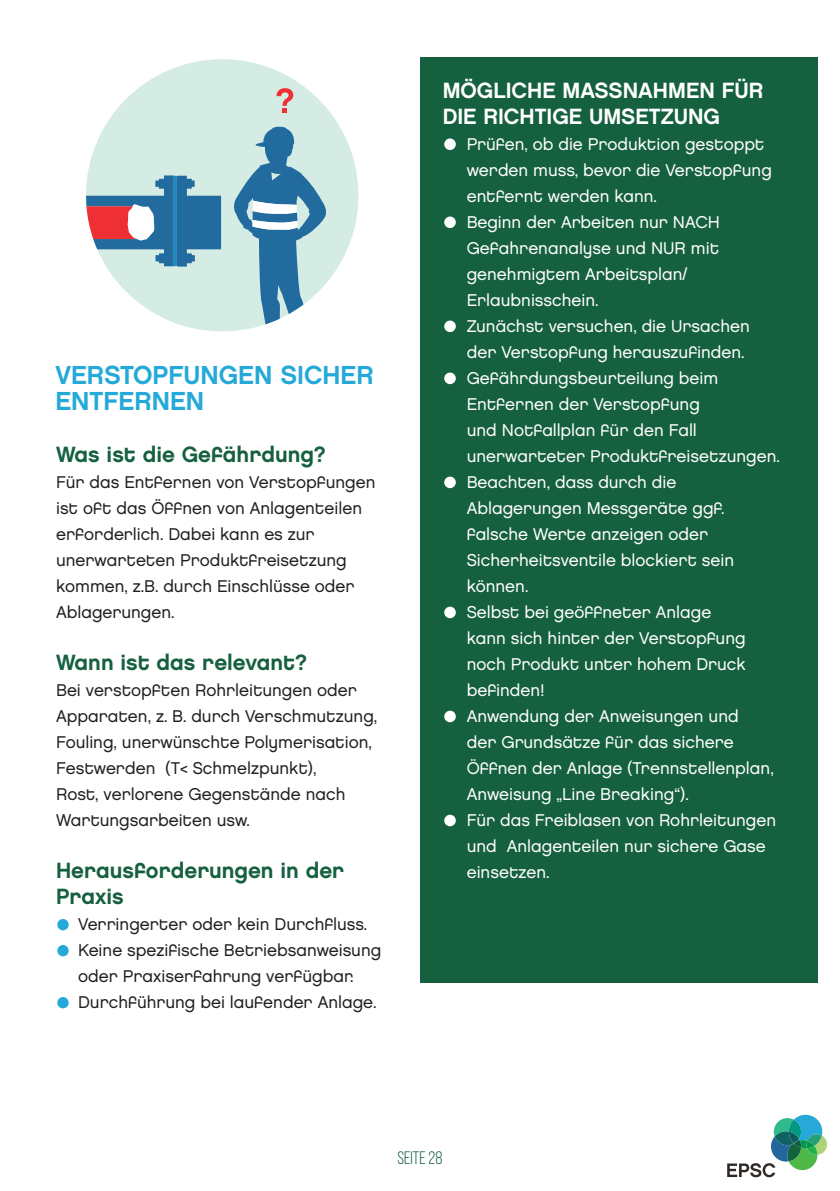
<style>
.page{position:relative;width:840px;height:1191px;background:#fff}
.page>*{position:absolute;margin:0;border:0;box-sizing:border-box;transform-origin:0 0}
.t1{font:26px/26px "Chalet New York Nineteen Eighty";color:#24a9d8}
.t2{font:22px/26px "Chalet New York Nineteen Eighty";color:#15603f}
.t3{font:22px/26px "Chalet New York Nineteen Eighty";color:#fff}
.t4{font:18px "Bebas Neue";color:#15603f}
.t5{font:17px/26px "Chalet London Nineteen Eighty";color:#fff}
.t6{font:17px/26px "Chalet London Nineteen Eighty";color:#231f20}
</style>
<div class="page">
<svg style="left:727px;top:1114px;width:99px;height:63px"></svg>
<div style="left:420px;top:57px;width:396px;height:925px;background:#15603f"></div>
<div style="left:444px;top:138px;width:11px;height:12px;background:#fff;border-radius:50%"></div>
<div style="left:444px;top:216px;width:11px;height:12px;background:#fff;border-radius:50%"></div>
<div style="left:444px;top:320px;width:11px;height:12px;background:#fff;border-radius:50%"></div>
<div style="left:444px;top:372px;width:11px;height:12px;background:#fff;border-radius:50%"></div>
<div style="left:444px;top:476px;width:11px;height:12px;background:#fff;border-radius:50%"></div>
<div style="left:444px;top:606px;width:11px;height:12px;background:#fff;border-radius:50%"></div>
<div style="left:444px;top:710px;width:11px;height:12px;background:#fff;border-radius:50%"></div>
<div style="left:444px;top:814px;width:11px;height:12px;background:#fff;border-radius:50%"></div>
<div style="left:57px;top:919px;width:12px;height:11px;background:#24a9d8;border-radius:50%"></div>
<div style="left:57px;top:945px;width:12px;height:11px;background:#24a9d8;border-radius:50%"></div>
<div style="left:57px;top:997px;width:12px;height:11px;background:#24a9d8;border-radius:50%"></div>
<svg style="left:87px;top:59px;width:271px;height:272px;fill:#d5ece5"></svg>
<svg style="left:232px;top:126px;width:94px;height:198px"></svg>
<svg style="left:276px;top:88px;width:17px;height:25px"></svg>
<svg style="left:86px;top:175px;width:135px;height:91px"></svg>
<p class="t1" style="left:55px;top:362px;width:320px">VERSTOPFUNGEN SICHER<br>ENTFERNEN</p>
<p class="t2" style="left:56px;top:441px;width:271px">Was ist die Gefährdung?</p>
<p class="t6" style="left:56px;top:469px;width:320px">Für das Entfernen von Verstopfungen ist oft das Öffnen von Anlagenteilen erforderlich. Dabei kann es zur unerwarteten Produktfreisetzung kommen, z.B. durch Einschlüsse oder<br>Ablagerungen.</p>
<p class="t2" style="left:56px;top:649px;width:253px">Wann ist das relevant?</p>
<p class="t6" style="left:56px;top:677px;width:322px">Bei verstopften Rohrleitungen oder Apparaten, z. B. durch Verschmutzung, Fouling, unerwünschte Polymerisation, Festwerden (T&lt; Schmelzpunkt),<br>Rost, verlorene Gegenstände nach Wartungsarbeiten usw.</p>
<p class="t2" style="left:56px;top:857px;width:289px">Herausforderungen in der<br>Praxis</p>
<p class="t6" style="left:78px;top:911px;width:290px">Verringerter oder kein Durchfluss.</p>
<p class="t6" style="left:78px;top:937px;width:304px">Keine spezifische Betriebsanweisung oder Praxiserfahrung verfügbar.</p>
<p class="t6" style="left:78px;top:989px;width:300px">Durchführung bei laufender Anlage.</p>
<p class="t3" style="left:442px;top:77px;width:322px">MÖGLICHE MASSNAHMEN FÜR<br>DIE RICHTIGE UMSETZUNG</p>
<p class="t5" style="left:466px;top:131px;width:306px">Prüfen, ob die Produktion gestoppt werden muss, bevor die Verstopfung entfernt werden kann.</p>
<p class="t5" style="left:466px;top:209px;width:254px">Beginn der Arbeiten nur NACH<br>Gefahrenanalyse und NUR mit genehmigtem Arbeitsplan/<br>Erlaubnisschein.</p>
<p class="t5" style="left:466px;top:313px;width:284px">Zunächst versuchen, die Ursachen der Verstopfung herauszufinden.</p>
<p class="t5" style="left:466px;top:365px;width:314px">Gefährdungsbeurteilung beim<br>Entfernen der Verstopfung<br>und Notfallplan für den Fall unerwarteter Produktfreisetzungen.</p>
<p class="t5" style="left:466px;top:469px;width:269px">Beachten, dass durch die<br>Ablagerungen Messgeräte ggf. falsche Werte anzeigen oder<br>Sicherheitsventile blockiert sein können.</p>
<p class="t5" style="left:466px;top:599px;width:280px">Selbst bei geöffneter Anlage kann sich hinter der Verstopfung noch Produkt unter hohem Druck befinden!</p>
<p class="t5" style="left:466px;top:703px;width:308px">Anwendung der Anweisungen und<br>der Grundsätze für das sichere<br>Öffnen der Anlage (Trennstellenplan,<br>Anweisung „Line Breaking“).</p>
<p class="t5" style="left:466px;top:807px;width:311px">Für das Freiblasen von Rohrleitungen und Anlagenteilen nur sichere Gase einsetzen.</p>
<p class="t4" style="left:397px;top:1148px;width:46px">Seite 28</p>
</div>
